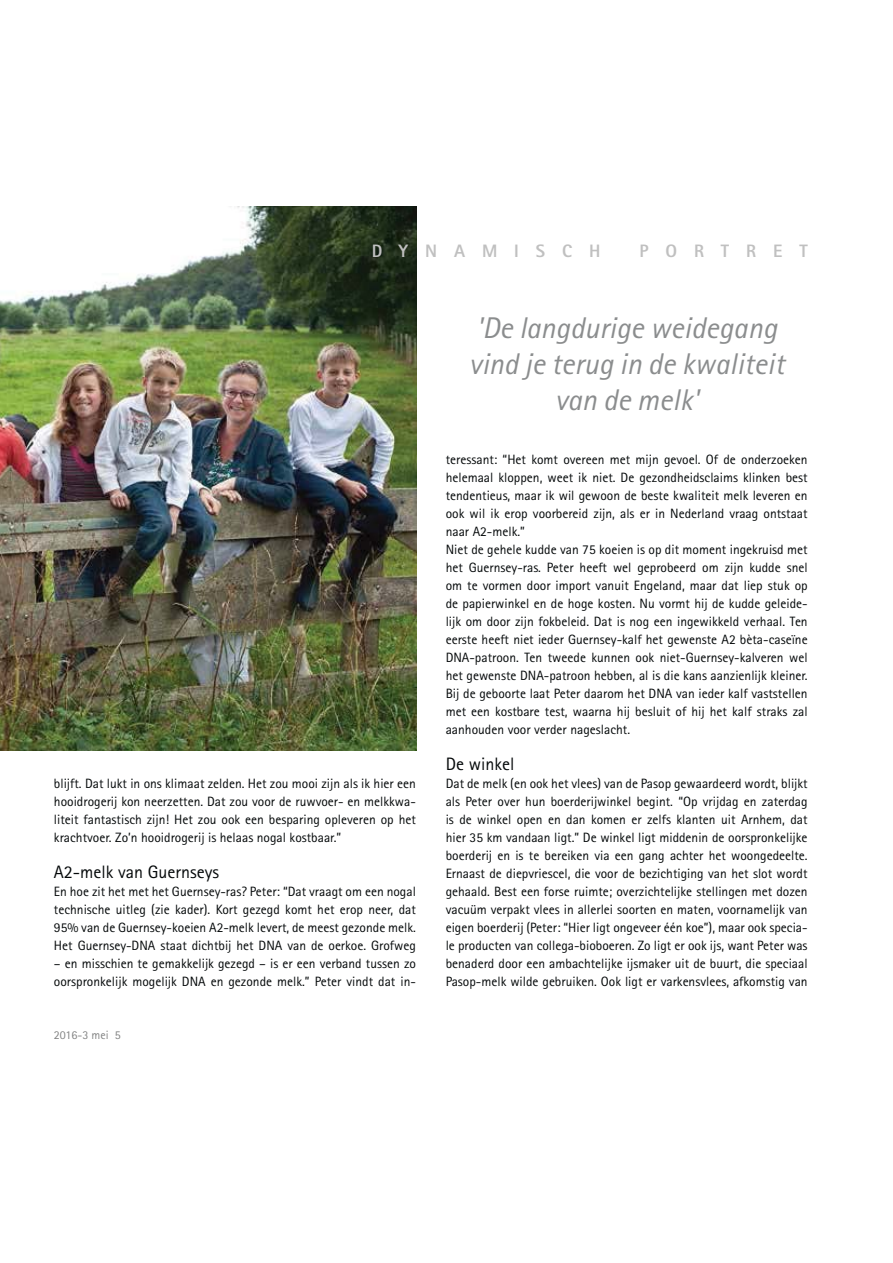
<style>
.page{position:relative;width:893px;height:1263px;background:#fff}
.page>*{position:absolute;margin:0;border:0;box-sizing:border-box;transform-origin:0 0}
.t1{font:italic 30px/36px "Rotis Sans Serif";color:#8b8d8e;text-align:center}
.t2{font:18px "Rotis Sans Serif";color:#040809}
.t3{font:800 18px "Rotis Sans Serif";letter-spacing:.94em;color:#c0c0c0}
.t4{font:13.5px/18px "Rotis Sans Serif";color:#040809;text-align:justify}
.t5{font:12px "Rotis Sans Serif";color:#818282}
</style>
<div class="page">
<img style="left:0;top:206px;width:417px;height:545px">
<h2 class="t3" style="left:372px;top:244px;width:230px">DYNAMISCH</h2>
<h2 class="t3" style="left:639px;top:244px;width:170px">PORTRET</h2>
<p class="t4" style="left:54px;top:775px;width:363px">blijft. Dat lukt in ons klimaat zelden. Het zou mooi zijn als ik hier een hooidrogerij kon neerzetten. Dat zou voor de ruwvoer- en melkkwa&shy;liteit fantastisch zijn! Het zou ook een besparing opleveren op het krachtvoer. Zo’n hooidrogerij is helaas nogal kostbaar.”</p>
<h2 class="t2" style="left:54px;top:865px;width:167px">A2-melk van Guernseys</h2>
<p class="t4" style="left:54px;top:883px;width:363px">En hoe zit het met het Guernsey-ras? Peter: “Dat vraagt om een nogal technische uitleg (zie kader). Kort gezegd komt het erop neer, dat 95% van de Guernsey-koeien A2-melk levert, de meest gezonde melk.<br>Het Guernsey-DNA staat dichtbij het DNA van de oerkoe. Grofweg</p>
<p class="t4" style="left:54px;top:955px;width:363px">– en misschien te gemakkelijk gezegd – is er een verband tussen zo oorspronkelijk mogelijk DNA en gezonde melk.” Peter vindt dat in-</p>
<p class="t5" style="left:54px;top:1031px;width:68px">2016-3 mei 5</p>
<h1 class="t1" style="left:469px;top:313px;width:317px">'De langdurige weidegang vind je terug in de kwaliteit van de melk'</h1>
<p class="t4" style="left:446px;top:452px;width:363px;text-align:left">teressant: “Het komt overeen met mijn gevoel. Of de onderzoeken helemaal kloppen, weet ik niet. De gezondheidsclaims klinken best tendentieus, maar ik wil gewoon de beste kwaliteit melk leveren en ook wil ik erop voorbereid zijn, als er in Nederland vraag ontstaat naar A2-melk.”<br>Niet de gehele kudde van 75 koeien is op dit moment ingekruisd met het Guernsey-ras. Peter heeft wel geprobeerd om zijn kudde snel om te vormen door import vanuit Engeland, maar dat liep stuk op de papierwinkel en de hoge kosten. Nu vormt hij de kudde geleide&shy;lijk om door zijn fokbeleid. Dat is nog een ingewikkeld verhaal. Ten eerste heeft niet ieder Guernsey-kalf het gewenste A2 bèta-caseïne DNA-patroon. Ten tweede kunnen ook niet-Guernsey-kalveren wel het gewenste DNA-patroon hebben, al is die kans aanzienlijk kleiner.<br>Bij de geboorte laat Peter daarom het DNA van ieder kalf vaststellen met een kostbare test, waarna hij besluit of hij het kalf straks zal aanhouden voor verder nageslacht.</p>
<h2 class="t2" style="left:446px;top:757px;width:70px">De winkel</h2>
<p class="t4" style="left:446px;top:775px;width:363px">Dat de melk (en ook het vlees) van de Pasop gewaardeerd wordt, blijkt als Peter over hun boerderijwinkel begint. “Op vrijdag en zaterdag is de winkel open en dan komen er zelfs klanten uit Arnhem, dat hier 35 km vandaan ligt.” De winkel ligt middenin de oorspronkelijke boerderij en is te bereiken via een gang achter het woongedeelte.<br>Ernaast de diepvriescel, die voor de bezichtiging van het slot wordt gehaald. Best een forse ruimte; overzichtelijke stellingen met dozen vacuüm verpakt vlees in allerlei soorten en maten, voornamelijk van eigen boerderij (Peter: “Hier ligt ongeveer één koe”), maar ook specia&shy;le producten van collega-bioboeren. Zo ligt er ook ijs, want Peter was benaderd door een ambachtelijke ijsmaker uit de buurt, die speciaal Pasop-melk wilde gebruiken. Ook ligt er varkensvlees, afkomstig van</p>
</div>
